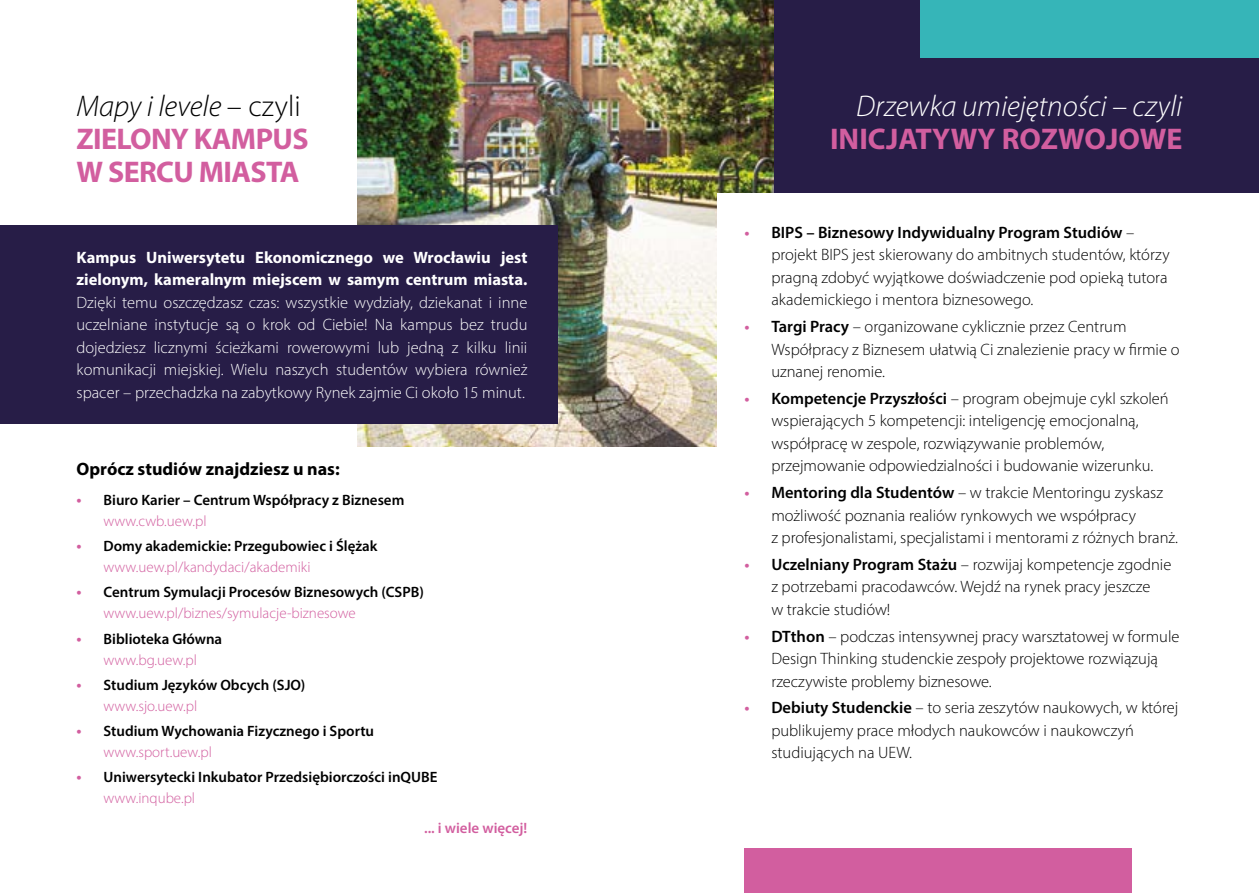
<style>
.page{position:relative;width:1259px;height:893px;background:#fff}
.page>*{position:absolute;margin:0;border:0;box-sizing:border-box;transform-origin:0 0}
.t1{font:700 30px/33px "Myriad Pro";letter-spacing:-.02em;color:#d25e9f}
.t2{font:italic 300 30px "Myriad Pro";color:#fff}
.t3{font:700 30px "Myriad Pro";color:#d25e9f}
.t4{font:700 18px "Myriad Pro";color:#000}
.t5{font:300 16.5px/22.5px "Myriad Pro";color:#000}
.t6{font:300 16.5px/22.5px "Myriad Pro";color:#fff;text-align:justify}
.t7{font:700 16.5px/22.5px "Myriad Pro";color:#fff}
.t8{font:600 15px/21px "Myriad Pro";color:#000}
.t9{font:600 15px "Myriad Pro";color:#d25e9f}
.s1{font-weight:300;font-style:italic;color:#000}
.s2{font-weight:300;color:#000}
.s3{font-size:16.5px;color:#d25e9f}
.s4{font-weight:300;color:#d25e9f}
.s5{font-weight:600;color:#d25e9f}
.s6{font-weight:600}
</style>
<div class="page">
<div style="left:642px;top:0;width:617px;height:193px;background:#271d47"></div>
<img style="left:357px;top:0;width:416px;height:446px">
<div style="left:0;top:225px;width:558px;height:199px;background:#271d47"></div>
<div style="left:717px;top:193px;width:542px;height:400px;background:#fff"></div>
<div style="left:744px;top:848px;width:387px;height:45px;background:#d25e9f"></div>
<div style="left:921px;top:0;width:338px;height:57px;background:#36b5b8"></div>
<h1 class="t1" style="left:77px;top:88px;width:234px"><span class="s1">Mapy i levele</span> <span class="s2">– czyli<br></span>ZIELONY KAMPUS<br>W SERCU MIASTA</h1>
<h1 class="t2" style="left:856px;top:88px;width:328px">Drzewka umiejętności – czyli</h1>
<h1 class="t3" style="left:830px;top:119px;width:354px">INICJATYWY ROZWOJOWE</h1>
<p class="t7" style="left:77px;top:245px;width:452px">Kampus Uniwersytetu Ekonomicznego we Wrocławiu jest zielonym, kameralnym miejscem w samym centrum miasta.</p>
<p class="t6" style="left:77px;top:291px;width:452px">Dzięki temu oszczędzasz czas: wszystkie wydziały, dziekanat i inne uczelniane instytucje są o krok od Ciebie! Na kampus bez trudu dojedziesz licznymi ścieżkami rowerowymi lub jedną z kilku linii komunikacji miejskiej. Wielu naszych studentów wybiera również spacer – przechadzka na zabytkowy Rynek zajmie Ci około 15 minut.</p>
<p class="t4" style="left:77px;top:457px;width:265px">Oprócz studiów znajdziesz u nas:</p>
<p class="t8" style="left:104px;top:489px;width:302px;text-indent:-27px"><span class="s3">•</span> Biuro Karier – Centrum Współpracy z Biznesem <span class="s4">www.cwb.uew.pl</span></p>
<p class="t8" style="left:104px;top:535px;width:275px;text-indent:-27px"><span class="s3">•</span> Domy akademickie: Przegubowiec i Ślężak <span class="s4">www.uew.pl/kandydaci/akademiki</span></p>
<p class="t8" style="left:104px;top:581px;width:322px;text-indent:-27px"><span class="s3">•</span> Centrum Symulacji Procesów Biznesowych (CSPB) <span class="s4">www.uew.pl/biznes/symulacje-biznesowe</span></p>
<p class="t8" style="left:77px;top:628px;width:147px;text-align:center"><span class="s3">•</span> Biblioteka Główna <span class="s4">www.bg.uew.pl</span></p>
<p class="t8" style="left:104px;top:674px;width:203px;text-indent:-27px"><span class="s3">•</span> Studium Języków Obcych (SJO) <span class="s4">www.sjo.uew.pl</span></p>
<p class="t8" style="left:104px;top:720px;width:272px;text-indent:-27px"><span class="s3">•</span> Studium Wychowania Fizycznego i Sportu <span class="s4">www.sport.uew.pl</span></p>
<p class="t8" style="left:104px;top:766px;width:335px;text-indent:-27px"><span class="s3">•</span> Uniwersytecki Inkubator Przedsiębiorczości inQUBE <span class="s4">www.inqube.pl</span></p>
<p class="t9" style="left:424px;top:818px;width:105px">... i wiele więcej!</p>
<p class="t5" style="left:771px;top:221px;width:400px;text-indent:-27px"><span class="s5">•</span> <span class="s6">BIPS – Biznesowy Indywidualny Program Studiów</span> – projekt BIPS jest skierowany do ambitnych studentów, którzy pragną zdobyć wyjątkowe doświadczenie pod opieką tutora akademickiego i mentora biznesowego.</p>
<p class="t5" style="left:771px;top:315px;width:410px;text-indent:-27px"><span class="s5">•</span> <span class="s6">Targi Pracy</span> – organizowane cyklicznie przez Centrum<br>Współpracy z Biznesem ułatwią Ci znalezienie pracy w firmie o uznanej renomie.</p>
<p class="t5" style="left:771px;top:387px;width:399px;text-indent:-27px"><span class="s5">•</span> <span class="s6">Kompetencje Przyszłości</span> – program obejmuje cykl szkoleń wspierających 5 kompetencji: inteligencję emocjonalną, współpracę w zespole, rozwiązywanie problemów, przejmowanie odpowiedzialności i budowanie wizerunku.</p>
<p class="t5" style="left:771px;top:481px;width:408px;text-indent:-27px"><span class="s5">•</span> <span class="s6">Mentoring dla Studentów</span> – w trakcie Mentoringu zyskasz możliwość poznania realiów rynkowych we współpracy<br>z profesjonalistami, specjalistami i mentorami z różnych branż.</p>
<p class="t5" style="left:771px;top:553px;width:401px;text-indent:-27px"><span class="s5">•</span> <span class="s6">Uczelniany Program Stażu</span> – rozwijaj kompetencje zgodnie z potrzebami pracodawców. Wejdź na rynek pracy jeszcze<br>w trakcie studiów!</p>
<p class="t5" style="left:771px;top:625px;width:410px;text-indent:-27px"><span class="s5">•</span> <span class="s6">DTthon</span> – podczas intensywnej pracy warsztatowej w formule<br>Design Thinking studenckie zespoły projektowe rozwiązują rzeczywiste problemy biznesowe.</p>
<p class="t5" style="left:771px;top:696px;width:408px;text-indent:-27px"><span class="s5">•</span> <span class="s6">Debiuty Studenckie</span> – to seria zeszytów naukowych, w której publikujemy prace młodych naukowców i naukowczyń studiujących na UEW.</p>
</div>
